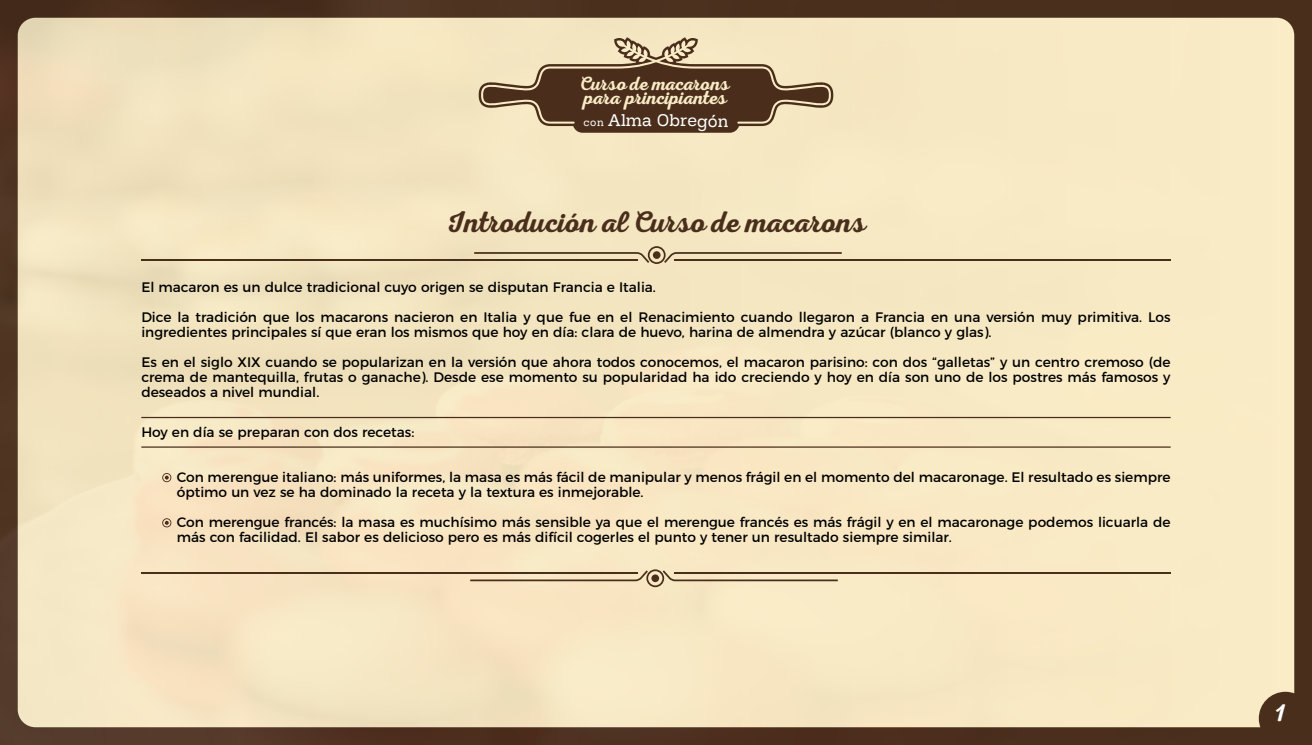
<style>
.page{position:relative;width:1312px;height:745px;background:#fff}
.page>*{position:absolute;margin:0;border:0;box-sizing:border-box;transform-origin:0 0}
.t1{font:30px "Nexa Rust Script S 00";color:#4a2e1c}
.t2{font:25px "Nexa Rust Script S 00";color:#fff}
.t3{font:19.25px/14.5px "Nexa Rust Script S 00";letter-spacing:-.005em;color:#faecc6}
.t4{font:17px "Hefring Slab";color:#fff}
.t5{font:13.75px/15px "Montserrat";color:#000}
.s1{font-size:10.75px}
</style>
<div class="page">
<img style="left:0;top:0;width:1311px;height:744px">
<div style="left:1258px;top:691px;width:53px;height:53px;background:#4a2e1c;border-radius:50%"></div>
<svg style="left:478px;top:37px;width:355px;height:96px;background:#9b866b"></svg>
<hr style="left:141px;top:259px;width:496px;height:1px;background:#4a2e1c">
<hr style="left:674px;top:259px;width:496px;height:1px;background:#4a2e1c">
<svg style="left:474px;top:246px;width:367px;height:18px;background:#cfbe9d"></svg>
<div style="left:652px;top:251px;width:8px;height:8px;background:#4a2e1c;border-radius:50%"></div>
<hr style="left:674px;top:572px;width:496px;height:2px;background:#4a2e1c">
<hr style="left:141px;top:572px;width:496px;height:2px;background:#4a2e1c">
<svg style="left:470px;top:569px;width:367px;height:17px;background:#d1be9e"></svg>
<div style="left:651px;top:574px;width:8px;height:7px;background:#4a2e1c;border-radius:50%"></div>
<svg style="left:162px;top:472px;width:9px;height:10px"></svg>
<svg style="left:162px;top:518px;width:9px;height:9px"></svg>
<hr style="left:141px;top:446px;width:1029px;height:1px;background:#4a2e1c">
<hr style="left:141px;top:416px;width:1029px;height:2px;background:#4a2e1c">
<h3 class="t3" style="left:580px;top:76px;width:150px">Curso de macarons para principiantes</h3>
<p class="t4" style="left:583px;top:110px;width:146px"><span class="s1">con</span> Alma Obregón</p>
<h1 class="t1" style="left:446px;top:203px;width:420px">Introdución al Curso de macarons</h1>
<p class="t5" style="left:141px;top:271px;width:1030px;line-height:30px">El macaron es un dulce tradicional cuyo origen se disputan Francia e Italia.<br>Dice la tradición que los macarons nacieron en Italia y que fue en el Renacimiento cuando llegaron a Francia en una versión muy primitiva. Los</p>
<p class="t5" style="left:141px;top:316px;width:1030px;line-height:30px">ingredientes principales sí que eran los mismos que hoy en día: clara de huevo, harina de almendra y azúcar (blanco y glas).<br>Es en el siglo XIX cuando se popularizan en la versión que ahora todos conocemos, el macaron parisino: con dos “galletas” y un centro cremoso (de</p>
<p class="t5" style="left:141px;top:368px;width:1030px">crema de mantequilla, frutas o ganache). Desde ese momento su popularidad ha ido creciendo y hoy en día son uno de los postres más famosos y deseados a nivel mundial.</p>
<p class="t5" style="left:141px;top:423px;width:274px">Hoy en día se preparan con dos recetas:</p>
<p class="t5" style="left:177px;top:468px;width:995px">Con merengue italiano: más uniformes, la masa es más fácil de manipular y menos frágil en el momento del macaronage. El resultado es siempre óptimo un vez se ha dominado la receta y la textura es inmejorable.</p>
<p class="t5" style="left:177px;top:513px;width:995px">Con merengue francés: la masa es muchísimo más sensible ya que el merengue francés es más frágil y en el macaronage podemos licuarla de más con facilidad. El sabor es delicioso pero es más difícil cogerles el punto y tener un resultado siempre similar.</p>
<h2 class="t2" style="left:1275px;top:697px;width:11px">1</h2>
</div>
